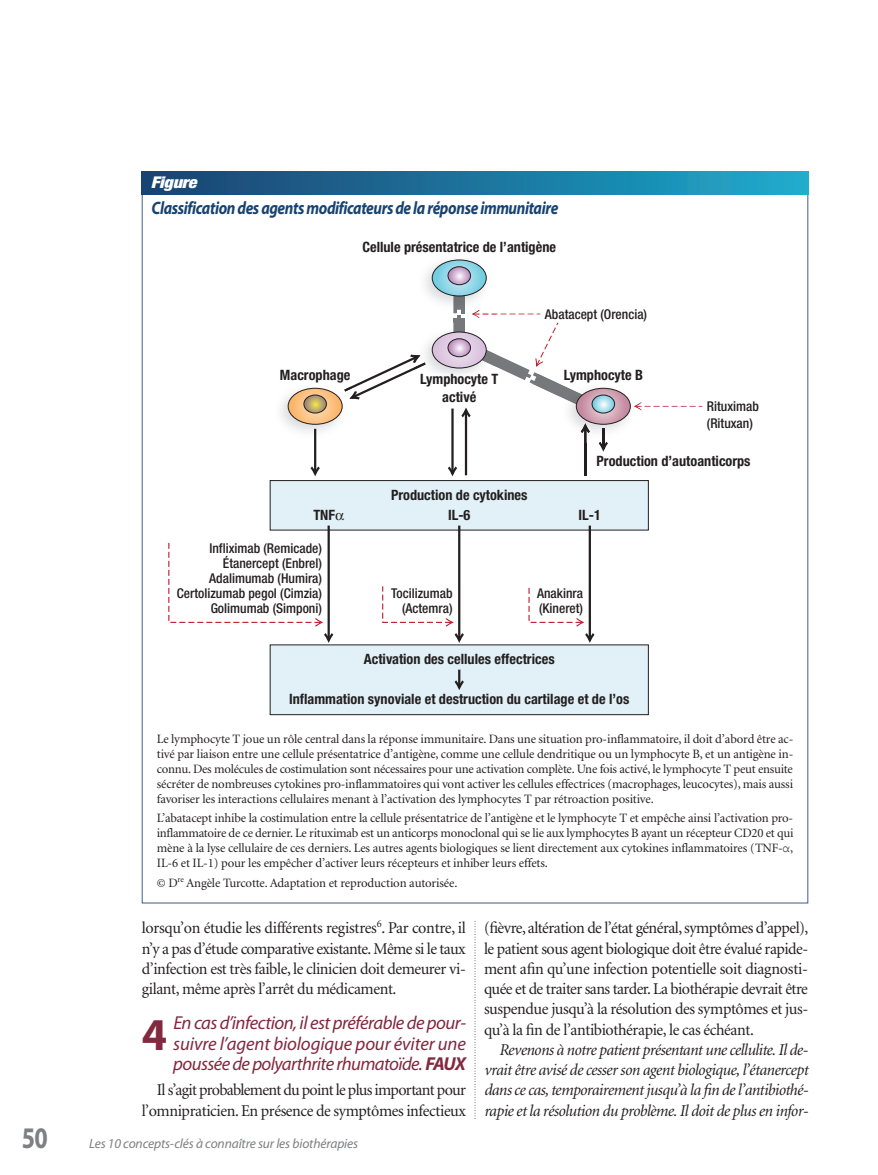
<style>
.page{position:relative;width:878px;height:1175px;background:#fff}
.page>*{position:absolute;margin:0;border:0;box-sizing:border-box;transform-origin:0 0}
.t1{font:700 45.75px "Myriad Pro";color:#82293f}
.t2{font:700 30px "Myriad Pro";color:#7d7f81;scale:.8 1}
.t3{font:italic 18.75px/20.2px "Myriad Pro";letter-spacing:-.035em;color:#82293f;text-align:justify}
.t4{font:italic 700 18px "Myriad Pro";letter-spacing:-.025em;color:#174371;scale:.85 1}
.t5{font:16.5px/20.2px "Minion";letter-spacing:-.025em;color:#231f20;text-align:justify}
.t6{font:italic 16.5px/20.2px "Minion";letter-spacing:-.03em;color:#231f20;text-align:justify}
.t7{font:italic 900 condensed 16.2px "Helvetica Neue";letter-spacing:-.015em;color:#fff;scale:1.11 1}
.t8{font:700 condensed 14.25px "Helvetica Neue";color:#231f20}
.t9{font:500 condensed 13.5px/15px "Helvetica Neue";color:#231f20;text-align:right}
.t10{font:italic 13.5px "Myriad Pro";letter-spacing:-.01em;color:#7d7f81}
.t11{font:12.75px/15px "Minion";letter-spacing:-.01em;color:#231f20;text-align:justify}
.s1{font-family:"Courier New"}
.s2{font-weight:700}
</style>
<div class="page">
<svg style="left:474px;top:921px;width:1px;height:198px"></svg>
<div style="left:142px;top:172px;width:666px;height:22px;background:linear-gradient(to right,#1b4070,#1ea9cc)"></div>
<div style="left:270px;top:480px;width:378px;height:50px;background:#e2f1f7"></div>
<div style="left:270px;top:480px;width:378px;height:50px;border:1px solid #231f20"></div>
<div style="left:270px;top:645px;width:378px;height:69px;background:#e2f1f7"></div>
<div style="left:270px;top:644px;width:378px;height:71px;border:1px solid #231f20"></div>
<hr style="left:451px;top:408px;width:2px;height:64px;background:#231f20">
<svg style="left:448px;top:465px;width:9px;height:12px"></svg>
<hr style="left:458px;top:525px;width:2px;height:114px;background:#231f20">
<hr style="left:588px;top:525px;width:3px;height:114px;background:#231f20">
<hr style="left:327px;top:525px;width:3px;height:114px;background:#231f20">
<hr style="left:465px;top:411px;width:2px;height:64px;background:#231f20">
<hr style="left:584px;top:427px;width:2px;height:48px;background:#231f20">
<svg style="left:454px;top:669px;width:10px;height:21px"></svg>
<svg style="left:168px;top:540px;width:167px;height:105px"></svg>
<svg style="left:381px;top:585px;width:84px;height:60px"></svg>
<svg style="left:528px;top:585px;width:68px;height:60px"></svg>
<img style="left:281px;top:387px;width:62px;height:56px">
<svg style="left:288px;top:388px;width:54px;height:36px"></svg>
<div style="left:288px;top:388px;width:54px;height:36px;border:1px solid #231f20;border-radius:50%"></div>
<svg style="left:304px;top:395px;width:22px;height:18px"></svg>
<div style="left:304px;top:395px;width:22px;height:18px;border:1px solid #231f20;border-radius:50%"></div>
<img style="left:425px;top:259px;width:62px;height:45px">
<img style="left:453px;top:296px;width:12px;height:13px">
<svg style="left:432px;top:260px;width:54px;height:36px"></svg>
<div style="left:432px;top:260px;width:54px;height:36px;border:1px solid #231f20;border-radius:50%"></div>
<svg style="left:448px;top:267px;width:22px;height:18px"></svg>
<div style="left:448px;top:267px;width:22px;height:18px;border:1px solid #231f20;border-radius:50%"></div>
<img style="left:425px;top:332px;width:28px;height:42px">
<svg style="left:344px;top:354px;width:81px;height:45px"></svg>
<svg style="left:432px;top:332px;width:54px;height:36px"></svg>
<div style="left:432px;top:332px;width:54px;height:36px;border:1px solid #231f20;border-radius:50%"></div>
<svg style="left:448px;top:339px;width:22px;height:18px"></svg>
<div style="left:448px;top:339px;width:22px;height:18px;border:1px solid #231f20;border-radius:50%"></div>
<hr style="left:314px;top:429px;width:2px;height:43px;background:#231f20">
<svg style="left:310px;top:465px;width:10px;height:12px"></svg>
<img style="left:590px;top:387px;width:41px;height:45px">
<svg style="left:453px;top:309px;width:137px;height:134px"></svg>
<svg style="left:634px;top:402px;width:68px;height:8px"></svg>
<img style="left:558px;top:383px;width:28px;height:11px">
<img style="left:558px;top:392px;width:25px;height:15px">
<img style="left:564px;top:379px;width:26px;height:4px">
<svg style="left:598px;top:429px;width:10px;height:23px"></svg>
<svg style="left:576px;top:388px;width:54px;height:36px"></svg>
<div style="left:576px;top:388px;width:54px;height:36px;border:1px solid #231f20;border-radius:50%"></div>
<svg style="left:592px;top:395px;width:22px;height:18px"></svg>
<div style="left:592px;top:395px;width:22px;height:18px;border:1px solid #231f20;border-radius:50%"></div>
<p class="t7" style="left:151px;top:177px;width:43px">Figure</p>
<h3 class="t4" style="left:151px;top:201px;width:480px">Classification des agents modificateurs de la réponse immunitaire</h3>
<p class="t8" style="left:362px;top:242px;width:195px">Cellule présentatrice de l’antigène</p>
<p class="t9" style="left:545px;top:308px;width:104px">Abatacept (Orencia)</p>
<p class="t8" style="left:280px;top:370px;width:72px">Macrophage</p>
<p class="t8" style="left:420px;top:374px;width:80px">Lymphocyte T</p>
<p class="t8" style="left:563px;top:370px;width:81px">Lymphocyte B</p>
<p class="t8" style="left:442px;top:392px;width:36px">activé</p>
<p class="t9" style="left:706px;top:399px;width:53px;line-height:16.5px;text-align:left">Rituximab (Rituxan)</p>
<p class="t8" style="left:391px;top:489px;width:138px">Production de cytokines</p>
<p class="t8" style="left:596px;top:455px;width:155px">Production d’autoanticorps</p>
<p class="t8" style="left:313px;top:510px;width:23px">TNF</p>
<p class="t8" style="left:578px;top:509px;width:24px">IL-1</p>
<p class="t8" style="left:448px;top:509px;width:24px">IL-6</p>
<p class="t9" style="left:177px;top:542px;width:146px">Infliximab (Remicade)<br>Étanercept (Enbrel)<br>Adalimumab (Humira)<br>Certolizumab pegol (Cimzia)<br>Golimumab (Simponi)</p>
<p class="t9" style="left:391px;top:587px;width:63px">Tocilizumab (Actemra)</p>
<p class="t9" style="left:537px;top:587px;width:47px;text-align:left">Anakinra (Kineret)</p>
<p class="t8" style="left:364px;top:653px;width:192px">Activation des cellules effectrices</p>
<p class="t8" style="left:289px;top:694px;width:342px">Inflammation synoviale et destruction du cartilage et de l’os</p>
<p class="t11" style="left:157px;top:732px;width:638px">Le lymphocyte T joue un rôle central dans la réponse immunitaire. Dans une situation pro-inflammatoire, il doit d’abord être ac&shy;tivé par liaison entre une cellule présentatrice d’antigène, comme une cellule dendritique ou un lymphocyte B, et un antigène in&shy;connu. Des molécules de costimulation sont nécessaires pour une activation complète. Une fois activé, le lymphocyte T peut ensuite sécréter de nombreuses cytokines pro-inflammatoires qui vont activer les cellules effectrices (macrophages, leucocytes), mais aussi favoriser les interactions cellulaires menant à l’activation des lymphocytes T par rétroaction positive.</p>
<p class="t11" style="left:157px;top:811px;width:638px">L’abatacept inhibe la costimulation entre la cellule présentatrice de l’antigène et le lymphocyte T et empêche ainsi l’activation pro&shy;inflammatoire de ce dernier. Le rituximab est un anticorps monoclonal qui se lie aux lymphocytes B ayant un récepteur CD20 et qui mène à la lyse cellulaire de ces derniers. Les autres agents biologiques se lient directement aux cytokines inflammatoires (TNF-<span class="s1">α</span>, IL-6 et IL-1) pour les empêcher d’activer leurs récepteurs et inhiber leurs effets.</p>
<p class="t11" style="left:157px;top:876px;width:302px">© D<sup>re</sup> Angèle Turcotte. Adaptation et reproduction autorisée.</p>
<p class="t5" style="left:142px;top:919px;width:326px">lorsqu’on étudie les différents registres<sup>6</sup>. Par contre, il n’y a pas d’étude comparative existante. Même si le taux d’infection est très faible, le clinicien doit demeurer vi&shy;gilant, même après l’arrêt du médicament.</p>
<h1 class="t1" style="left:142px;top:1017px;width:27px">4</h1>
<h3 class="t3" style="left:173px;top:1014px;width:294px">En cas d’infection, il est préférable de pour&shy;suivre l’agent biologique pour éviter une poussée de polyarthrite rhumatoïde. <span class="s2">FAUX</span></h3>
<p class="t5" style="left:142px;top:1081px;width:326px;text-align:right">Il s’agit probablement du point le plus important pour l’omnipraticien. En présence de symptômes infectieux</p>
<h2 class="t2" style="left:22px;top:1126px;width:34px">50</h2>
<p class="t10" style="left:89px;top:1138px;width:270px">Les 10 concepts-clés à connaître sur les biothérapies</p>
<p class="t5" style="left:484px;top:919px;width:326px">(fièvre, altération de l’état général, symptômes d’appel), le patient sous agent biologique doit être évalué rapide&shy;ment afin qu’une infection potentielle soit diagnosti&shy;quée et de traiter sans tarder. La biothérapie devrait être suspendue jusqu’à la résolution des symptômes et jus&shy;qu’à la fin de l’antibiothérapie, le cas échéant.</p>
<p class="t6" style="left:484px;top:1040px;width:326px;text-indent:15px">Revenons à notre patient présentant une cellulite. Il de&shy;vrait être avisé de cesser son agent biologique, l’étanercept dans ce cas, temporairement jusqu’à la fin de l’antibiothé&shy;rapie et la résolution du problème. Il doit de plus en infor-</p>
</div>
